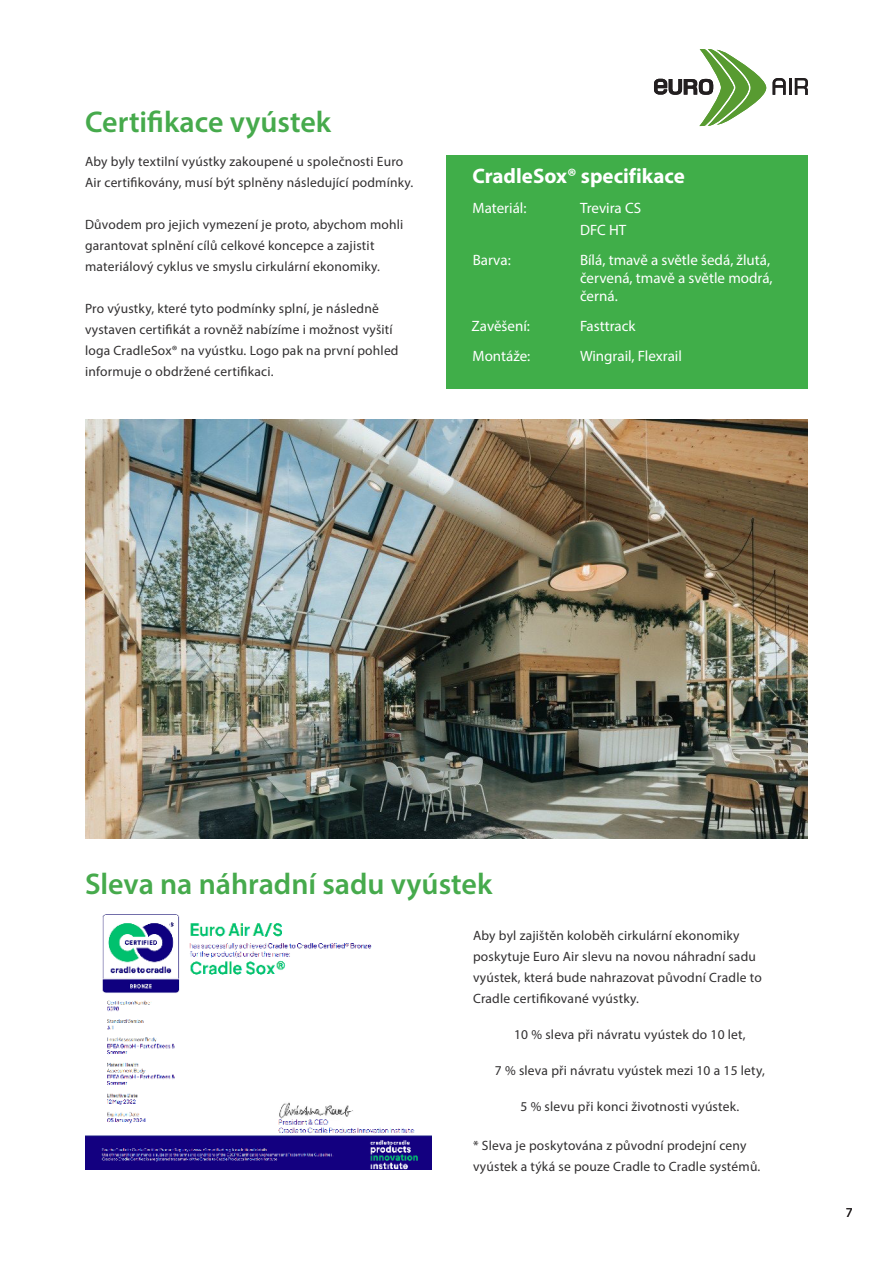
<style>
.page{position:relative;width:893px;height:1263px;background:#fff}
.page>*{position:absolute;margin:0;border:0;box-sizing:border-box;transform-origin:0 0}
.t1{font:600 30px "Myriad Pro";color:#46aa4c}
.underrubrik{font:700 21px "Myriad Pro";color:#fff}
.underrubrik-2{font:15px/18px "Myriad Pro";color:#fff}
.brød{font:15px "Myriad Pro";color:#fff}
.Brødtekst{font:13.5px/21px "Myriad Pro";letter-spacing:.015em;color:#312f30}
.t2{font:13.5px "Myriad Pro";color:#231f20}
</style>
<div class="page">
<img style="left:85px;top:914px;width:347px;height:255px">
<svg style="left:773px;top:78px;width:13px;height:17px"></svg>
<hr style="left:789px;top:78px;width:3px;height:17px;background:#231f20">
<svg style="left:654px;top:49px;width:112px;height:78px"></svg>
<svg style="left:795px;top:78px;width:13px;height:17px"></svg>
<div style="left:446px;top:156px;width:362px;height:233px;background:#40ae49"></div>
<img style="left:85px;top:420px;width:723px;height:418px">
<p class="t1" style="left:85px;top:103px;width:248px">Certifikace vyústek</p>
<p class="Brødtekst" style="left:85px;top:151px;width:330px">Aby byly textilní vyústky zakoupené u společnosti Euro<br>Air certifikovány, musí být splněny následující podmínky.</p>
<p class="Brødtekst" style="left:85px;top:214px;width:320px">Důvodem pro jejich vymezení je proto, abychom mohli garantovat splnění cílů celkové koncepce a zajistit materiálový cyklus ve smyslu cirkulární ekonomiky.</p>
<p class="Brødtekst" style="left:85px;top:298px;width:315px">Pro výustky, které tyto podmínky splní, je následně vystaven certifikát a rovněž nabízíme i možnost vyšití loga CradleSox® na vyústku. Logo pak na první pohled informuje o obdržené certifikaci.</p>
<p class="underrubrik" style="left:472px;top:162px;width:214px">CradleSox® specifikace</p>
<p class="underrubrik-2" style="left:472px;top:198px;width:56px">Materiál:</p>
<p class="underrubrik-2" style="left:580px;top:198px;width:63px">Trevira CS</p>
<p class="brød" style="left:580px;top:221px;width:48px">DFC HT</p>
<p class="underrubrik-2" style="left:473px;top:251px;width:40px">Barva:</p>
<p class="underrubrik-2" style="left:580px;top:251px;width:194px">Bílá, tmavě a světle šedá, žlutá, červená, tmavě a světle modrá, černá.</p>
<p class="underrubrik-2" style="left:472px;top:317px;width:60px">Zavěšení:</p>
<p class="underrubrik-2" style="left:580px;top:317px;width:57px">Fasttrack</p>
<p class="underrubrik-2" style="left:472px;top:347px;width:59px">Montáže:</p>
<p class="underrubrik-2" style="left:580px;top:347px;width:103px">Wingrail, Flexrail</p>
<p class="t1" style="left:85px;top:864px;width:409px">Sleva na náhradní sadu vyústek</p>
<p class="Brødtekst" style="left:473px;top:925px;width:290px">Aby byl zajištěn koloběh cirkulární ekonomiky poskytuje Euro Air slevu na novou náhradní sadu vyústek, která bude nahrazovat původní Cradle to Cradle certifikované vyústky.</p>
<p class="Brødtekst" style="left:514px;top:1024px;width:233px">10 % sleva při návratu vyústek do 10 let,</p>
<p class="Brødtekst" style="left:495px;top:1060px;width:272px">7 % sleva při návratu vyústek mezi 10 a 15 lety,</p>
<p class="Brødtekst" style="left:520px;top:1096px;width:220px">5 % slevu při konci životnosti vyústek.</p>
<p class="Brødtekst" style="left:473px;top:1135px;width:289px">* Sleva je poskytována z původní prodejní ceny vyústek a týká se pouze Cradle to Cradle systémů.</p>
<p class="t2" style="left:846px;top:1204px;width:8px">7</p>
</div>
